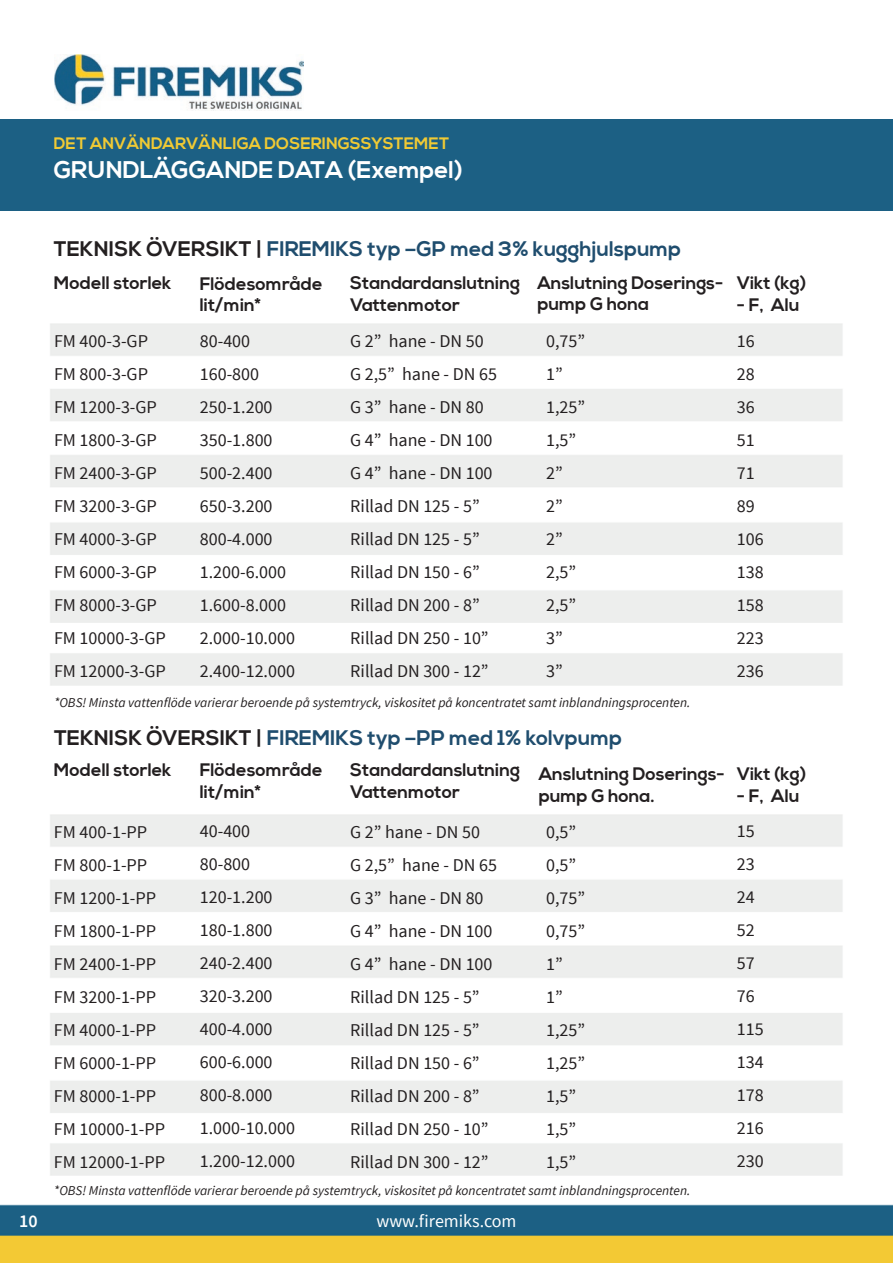
<style>
.page{position:relative;width:893px;height:1263px;background:#fff}
.page>*{position:absolute;margin:0;border:0;box-sizing:border-box;transform-origin:0 0}
.t1{font:700 24px "Nexa";color:#fff}
.t2{font:700 21px "Nexa";color:#1f4d6e}
.t3{font:18px/33px "Source Sans Pro";color:#231f20}
.t4{font:700 18px/21.6px "Nexa";color:#231f20}
.t5{font:18px "Source Sans Pro";color:#fff}
.t6{font:600 18px "Source Sans Pro";color:#fff}
.t7{font:700 16.5px "Nexa";color:#f0ca34}
.t8{font:italic 13.5px "Source Sans Pro";color:#231f20}
.s1{color:#231f20}
</style>
<div class="page">
<img style="left:0;top:1205px;width:893px;height:58px">
<img style="left:54px;top:54px;width:249px;height:57px">
<div style="left:0;top:119px;width:893px;height:91px;background:#1c6084"></div>
<p class="t7" style="left:54px;top:134px;width:397px">DET ANVÄNDARVÄNLIGA DOSERINGSSYSTEMET</p>
<h1 class="t1" style="left:54px;top:156px;width:410px">GRUNDLÄGGANDE DATA (Exempel)</h1>
<p class="t2" style="left:54px;top:237px;width:629px"><span class="s1">TEKNISK ÖVERSIKT |</span> FIREMIKS typ –GP med 3% kugghjulspump</p>
<p class="t4" style="left:54px;top:273px;width:119px">Modell storlek</p>
<p class="t4" style="left:350px;top:273px;width:171px">Standardanslutning<br>Vattenmotor</p>
<p class="t4" style="left:737px;top:273px;width:71px">Vikt (kg)</p>
<p class="t4" style="left:200px;top:273px;width:124px">Flödesområde lit/min*</p>
<p class="t4" style="left:537px;top:272px;width:188px">Anslutning Doserings&shy;pump G hona</p>
<p class="t4" style="left:737px;top:295px;width:64px">- F, Alu</p>
<p class="t3" style="left:54px;top:325px;width:113px">FM 400-3-GP<br>FM 800-3-GP<br>FM 1200-3-GP<br>FM 1800-3-GP<br>FM 2400-3-GP<br>FM 3200-3-GP<br>FM 4000-3-GP<br>FM 6000-3-GP<br>FM 8000-3-GP<br>FM 10000-3-GP<br>FM 12000-3-GP</p>
<p class="t3" style="left:200px;top:325px;width:97px">80-400<br>160-800<br>250-1.200<br>350-1.800<br>500-2.400<br>650-3.200<br>800-4.000<br>1.200-6.000<br>1.600-8.000<br>2.000-10.000<br>2.400-12.000</p>
<p class="t3" style="left:350px;top:325px;width:148px">G 2” hane - DN 50<br>G 2,5” hane - DN 65<br>G 3” hane - DN 80<br>G 4” hane - DN 100<br>G 4” hane - DN 100<br>Rillad DN 125 - 5”<br>Rillad DN 125 - 5”<br>Rillad DN 150 - 6”<br>Rillad DN 200 - 8”<br>Rillad DN 250 - 10”<br>Rillad DN 300 - 12”</p>
<p class="t3" style="left:546px;top:325px;width:40px">0,75”<br>1”<br>1,25”<br>1,5”<br>2”<br>2”<br>2”<br>2,5”<br>2,5”<br>3”<br>3”</p>
<p class="t3" style="left:737px;top:325px;width:28px">16<br>28<br>36<br>51<br>71<br>89<br>106<br>138<br>158<br>223<br>236</p>
<p class="t8" style="left:54px;top:694px;width:638px">*OBS! Minsta vattenflöde varierar beroende på systemtryck, viskositet på koncentratet samt inblandningsprocenten.</p>
<p class="t2" style="left:54px;top:726px;width:570px"><span class="s1">TEKNISK ÖVERSIKT |</span> FIREMIKS typ –PP med 1% kolvpump</p>
<p class="t4" style="left:54px;top:760px;width:119px">Modell storlek</p>
<p class="t4" style="left:200px;top:760px;width:124px">Flödesområde lit/min*</p>
<p class="t4" style="left:350px;top:760px;width:171px">Standardanslutning<br>Vattenmotor</p>
<p class="t4" style="left:737px;top:764px;width:71px">Vikt (kg)</p>
<p class="t4" style="left:539px;top:764px;width:188px">Anslutning Doserings&shy;pump G hona.</p>
<p class="t4" style="left:737px;top:786px;width:64px">- F, Alu</p>
<p class="t3" style="left:350px;top:816px;width:148px">G 2” hane - DN 50<br>G 2,5” hane - DN 65<br>G 3” hane - DN 80<br>G 4” hane - DN 100<br>G 4” hane - DN 100<br>Rillad DN 125 - 5”<br>Rillad DN 125 - 5”<br>Rillad DN 150 - 6”<br>Rillad DN 200 - 8”<br>Rillad DN 250 - 10”<br>Rillad DN 300 - 12”</p>
<p class="t3" style="left:546px;top:816px;width:40px">0,5”<br>0,5”<br>0,75”<br>0,75”<br>1”<br>1”<br>1,25”<br>1,25”<br>1,5”<br>1,5”<br>1,5”</p>
<p class="t3" style="left:200px;top:815px;width:97px">40-400<br>80-800<br>120-1.200<br>180-1.800<br>240-2.400<br>320-3.200<br>400-4.000<br>600-6.000<br>800-8.000<br>1.000-10.000<br>1.200-12.000</p>
<p class="t3" style="left:54px;top:816px;width:113px">FM 400-1-PP<br>FM 800-1-PP<br>FM 1200-1-PP<br>FM 1800-1-PP<br>FM 2400-1-PP<br>FM 3200-1-PP<br>FM 4000-1-PP<br>FM 6000-1-PP<br>FM 8000-1-PP<br>FM 10000-1-PP<br>FM 12000-1-PP</p>
<p class="t3" style="left:737px;top:815px;width:28px">15<br>23<br>24<br>52<br>57<br>76<br>115<br>134<br>178<br>216<br>230</p>
<p class="t8" style="left:54px;top:1182px;width:638px">*OBS! Minsta vattenflöde varierar beroende på systemtryck, viskositet på koncentratet samt inblandningsprocenten.</p>
<p class="t6" style="left:19px;top:1209px;width:20px">10</p>
<p class="t5" style="left:376px;top:1209px;width:142px">www.firemiks.com</p>
</div>
